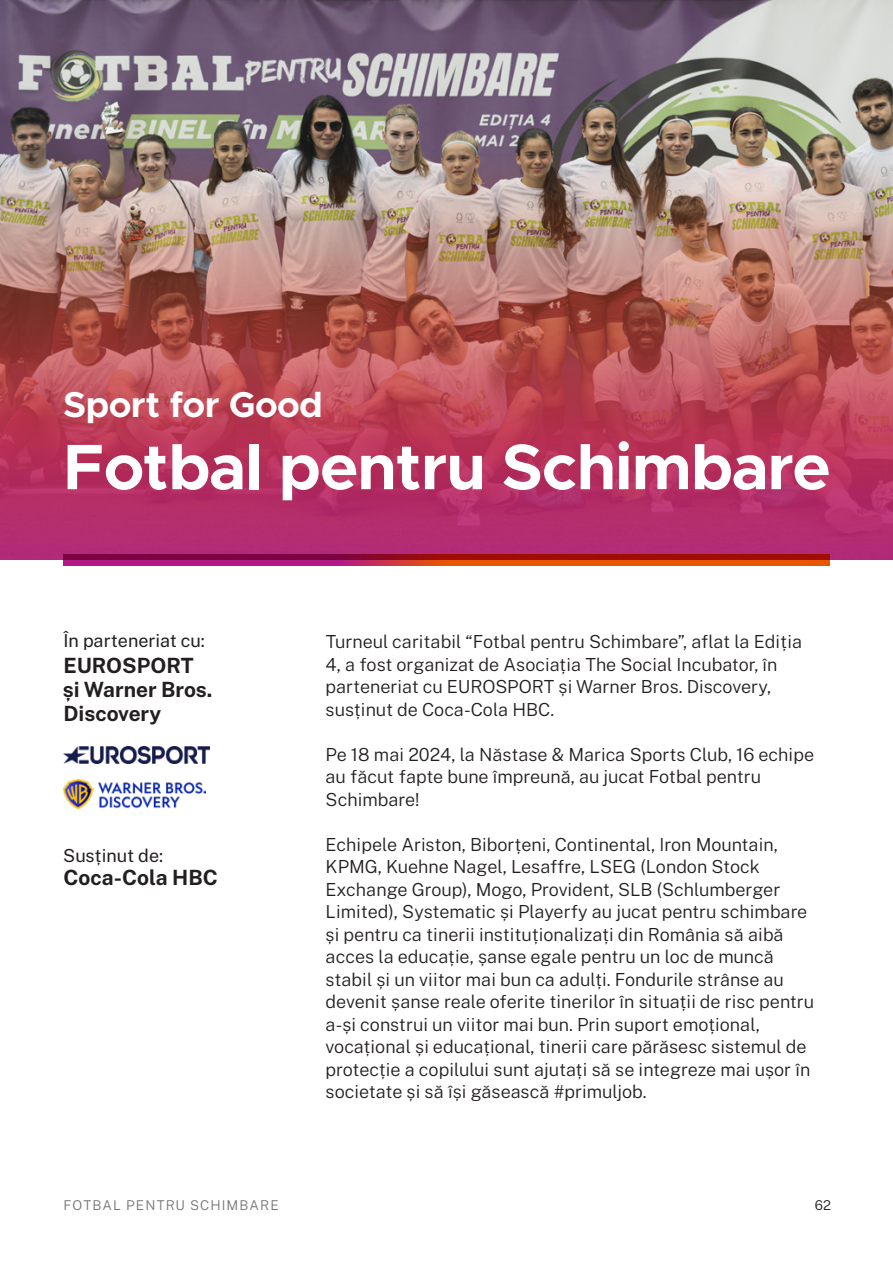
<style>
.page{position:relative;width:893px;height:1263px;background:#fff}
.page>*{position:absolute;margin:0;border:0;box-sizing:border-box;transform-origin:0 0}
.t1{font:700 64.5px "Metropolis";color:#fff}
.t2{font:700 36px "Metropolis";color:#fff}
.t3{font:700 21px/24px "Public Sans";color:#231f20}
.t4{font:300 18px/22.5px "Public Sans";color:#231f20}
.t5{font:18px "Public Sans";color:#231f20}
.t6{font:300 13.5px "Public Sans";letter-spacing:.08em;color:#757679}
.t7{font:300 13.5px "Public Sans";color:#231f20}
</style>
<div class="page">
<img style="left:0;top:0;width:893px;height:559px">
<svg style="left:63px;top:554px;width:767px;height:11px;background:#ad2029"></svg>
<img style="left:63px;top:746px;width:147px;height:17px">
<img style="left:63px;top:779px;width:142px;height:29px">
<h2 class="t2" style="left:63px;top:382px;width:261px">Sport for Good</h2>
<h1 class="t1" style="left:63px;top:426px;width:768px">Fotbal pentru Schimbare</h1>
<p class="t5" style="left:63px;top:627px;width:143px">În parteneriat cu:</p>
<p class="t3" style="left:63px;top:652px;width:151px">EUROSPORT și Warner Bros.<br>Discovery</p>
<p class="t5" style="left:63px;top:842px;width:101px">Susținut de:</p>
<p class="t3" style="left:63px;top:864px;width:156px">Coca-Cola HBC</p>
<p class="t4" style="left:326px;top:629px;width:478px">Turneul caritabil “Fotbal pentru Schimbare”, aflat la Ediția 4, a fost organizat de Asociația The Social Incubator, în parteneriat cu E UROS PORT și Warner Bros. Discovery, susținut de Coca-Cola HBC.</p>
<p class="t4" style="left:326px;top:742px;width:490px">Pe 18 mai 2024, la Năstase &amp; Marica Sports Club, 16 echipe au făcut fapte bune împreună, au jucat Fotbal pentru<br>Schimbare!</p>
<p class="t4" style="left:326px;top:832px;width:490px">Echipele Ariston, Biborțeni, Continental, Iron Mountain, KPMG, Kuehne N agel, Lesaffre, LSEG (London Stock Exchange Group), Mogo, Provident, SLB (Schlumberger Limited), Systematic și Playerfy au jucat pentru schimbare și pentru ca tinerii instituționalizați din România să aibă acces la educație, șanse egale pentru un loc de muncă stabil și un viitor mai bun ca adulți. Fondurile strânse au devenit șanse reale oferite tinerilor în situații de risc pentru a-și construi un viitor mai bun. Prin suport emoțional, vocațional și educațional, tinerii care părăsesc sistemul de protecție a copilului sunt ajutați să se integreze mai ușor în societate și să își găsească #primuljob.</p>
<p class="t6" style="left:63px;top:1195px;width:39px">Fotbal</p>
<p class="t6" style="left:126px;top:1195px;width:75px">pentru Schimbar</p>
<p class="t6" style="left:270px;top:1195px;width:10px">e</p>
<p class="t7" style="left:815px;top:1195px;width:18px">62</p>
</div>
